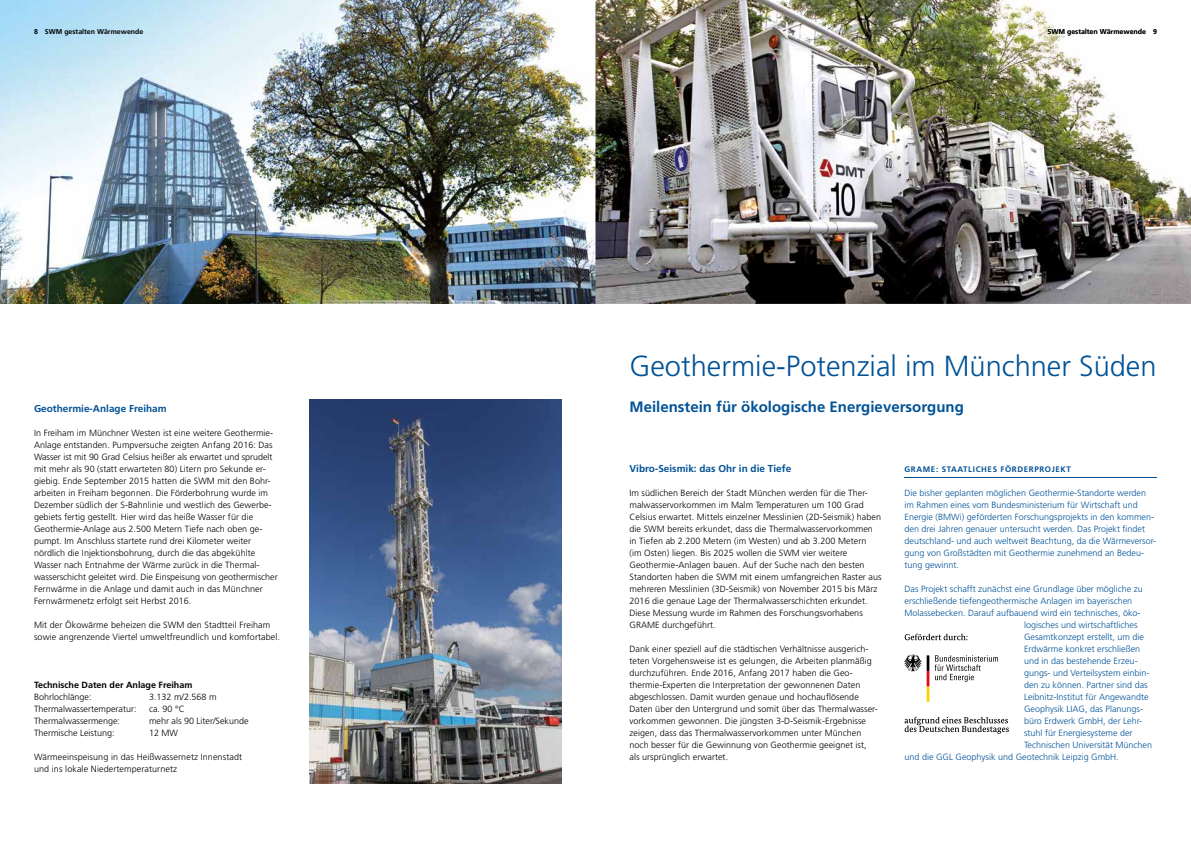
<style>
.page{position:relative;width:1191px;height:842px;background:#fff}
.page>*{position:absolute;margin:0;border:0;box-sizing:border-box;transform-origin:0 0}
.t1{font:300 29px "Frutiger LT";color:#005297}
.t2{font:700 15px "Frutiger LT";color:#005297}
.t3{font:700 10px "Frutiger LT";color:#005297}
.t4{font:300 9px/12px "Frutiger LT";letter-spacing:.005em;color:#000}
.t5{font:300 9px/12px "Frutiger LT";color:#005297}
.t6{font:700 9px "Frutiger LT";color:#000}
.t7{font:700 8px "Frutiger LT";letter-spacing:.075em;color:#005297}
.t8{font:700 7px "Frutiger LT";color:#000}
</style>
<div class="page">
<img style="left:0;top:0;width:1191px;height:304px">
<img style="left:309px;top:400px;width:252px;height:384px">
<hr style="left:904px;top:478px;width:253px;height:1px;background:#005297">
<svg style="left:904px;top:634px;width:104px;height:100px"></svg>
<img style="left:1034px;top:15px;width:136px;height:34px">
<img style="left:1048px;top:29px;width:108px;height:7px">
<p class="t8" style="left:34px;top:27px;width:111px">8 SWM gestalten Wärmewende</p>
<p class="t8" style="left:1047px;top:27px;width:111px">SWM gestalten Wärmewende 9</p>
<h1 class="t1" style="left:629px;top:349px;width:528px">Geothermie-Potenzial im Münchner Süden</h1>
<p class="t3" style="left:34px;top:403px;width:134px">Geothermie-Anlage Freiham</p>
<h2 class="t2" style="left:629px;top:398px;width:336px">Meilenstein für ökologische Energieversorgung</h2>
<p class="t4" style="left:34px;top:427px;width:245px">In Freiham im Münchner Westen ist eine weitere Geothermie-Anlage entstanden. Pumpversuche zeigten Anfang 2016: Das Wasser ist mit 90 Grad Celsius heißer als erwartet und sprudelt mit mehr als 90 (statt erwarteten 80) Litern pro Sekunde er&shy;giebig. Ende September 2015 hatten die SWM mit den Bohr&shy;arbeiten in Freiham begonnen. Die Förderbohrung wurde im Dezember südlich der S-Bahnlinie und westlich des Gewerbe&shy;gebiets fertig gestellt. Hier wird das heiße Wasser für die Geothermie-Anlage aus 2.500 Metern Tiefe nach oben ge&shy;pumpt. Im Anschluss startete rund drei Kilometer weiter nördlich die Injektionsbohrung, durch die das abgekühlte Wasser nach Entnahme der Wärme zurück in die Thermal&shy;wasserschicht geleitet wird. Die Einspeisung von geothermischer Fernwärme in die Anlage und damit auch in das Münchner Fernwärmenetz erfolgt seit Herbst 2016.</p>
<p class="t4" style="left:34px;top:619px;width:247px">Mit der Ökowärme beheizen die SWM den Stadtteil Freiham sowie angrenzende Viertel umweltfreundlich und komfortabel.</p>
<p class="t6" style="left:34px;top:679px;width:160px">Technische Daten der Anlage Freiham</p>
<p class="t4" style="left:34px;top:691px;width:59px">Bohrlochlänge:</p>
<p class="t4" style="left:149px;top:691px;width:69px">3.132 m/2.568 m</p>
<p class="t4" style="left:34px;top:703px;width:104px">Thermalwassertemperatur:</p>
<p class="t4" style="left:149px;top:703px;width:37px">ca. 90 °C</p>
<p class="t4" style="left:34px;top:715px;width:88px">Thermalwassermenge:</p>
<p class="t4" style="left:149px;top:715px;width:101px">mehr als 90 Liter/Sekunde</p>
<p class="t4" style="left:34px;top:727px;width:82px">Thermische Leistung:</p>
<p class="t4" style="left:149px;top:727px;width:31px">12 MW</p>
<p class="t4" style="left:34px;top:751px;width:210px">Wärmeeinspeisung in das Heißwassernetz Innenstadt und ins lokale Niedertemperaturnetz</p>
<p class="t3" style="left:629px;top:463px;width:163px">Vibro-Seismik: das Ohr in die Tiefe</p>
<p class="t4" style="left:629px;top:487px;width:253px">Im südlichen Bereich der Stadt München werden für die Ther&shy;malwasservorkommen im Malm Temperaturen um 100 Grad Celsius erwartet. Mittels einzelner Messlinien (2D-Seismik) haben die SWM bereits erkundet, dass die Thermalwasservorkommen in Tiefen ab 2.200 Metern (im Westen) und ab 3.200 Metern<br>(im Osten) liegen. Bis 2025 wollen die SWM vier weitere Geothermie-Anlagen bauen. Auf der Suche nach den besten Standorten haben die SWM mit einem umfangreichen Raster aus mehreren Messlinien (3D-Seismik) von November 2015 bis März 2016 die genaue Lage der Thermalwasserschichten erkundet.<br>Diese Messung wurde im Rahmen des Forschungsvorhabens GRAME durchgeführt.</p>
<p class="t4" style="left:629px;top:643px;width:250px">Dank einer speziell auf die städtischen Verhältnisse ausgerich&shy;teten Vorgehensweise ist es gelungen, die Arbeiten planmäßig durchzuführen. Ende 2016, Anfang 2017 haben die Geo&shy;thermie-Experten die Interpretation der gewonnenen Daten abgeschlossen. Damit wurden genaue und hochauflösende Daten über den Untergrund und somit über das Thermal wasser&shy;vorkommen gewonnen. Die jüngsten 3-D-Seismik-Ergebnisse zeigen, dass das Thermalwasservorkommen unter München noch besser für die Gewinnung von Geothermie geeignet ist, als ursprünglich erwartet.</p>
<p class="t7" style="left:904px;top:464px;width:168px">GRAME: STAATLICHES FÖRDERPROJEKT</p>
<p class="t5" style="left:904px;top:487px;width:253px">Die bisher geplanten möglichen Geothermie-Standorte werden im Rahmen eines vom Bundesministerium für Wirtschaft und Energie (BMWi) geförderten Forschungsprojekts in den kommen&shy;den drei Jahren genauer untersucht werden. Das Projekt findet deutschland- und auch weltweit Beachtung, da die Wärmeversor&shy;gung von Großstädten mit Geothermie zunehmend an Bedeu&shy;tung gewinnt.</p>
<p class="t5" style="left:904px;top:583px;width:240px">Das Projekt schafft zunächst eine Grundlage über mögliche zu</p>
<p class="t5" style="left:904px;top:595px;width:229px">erschließende tiefengeothermische Anlagen im bayerischen</p>
<p class="t5" style="left:904px;top:607px;width:237px">Molassebecken. Darauf aufbauend wird ein technisches, öko-</p>
<p class="t5" style="left:1024px;top:619px;width:115px">logisches und wirtschaftliches</p>
<p class="t5" style="left:1024px;top:631px;width:121px">Gesamtkonzept erstellt, um die</p>
<p class="t5" style="left:1024px;top:643px;width:118px">Erdwärme konkret erschließen</p>
<p class="t5" style="left:1024px;top:655px;width:115px">und in das bestehende Erzeu-</p>
<p class="t5" style="left:1024px;top:667px;width:127px">gungs- und Verteilsystem einbin-</p>
<p class="t5" style="left:1024px;top:679px;width:125px">den zu können. Partner sind das</p>
<p class="t5" style="left:1024px;top:691px;width:126px">Leibnitz-Institut für Angewandte</p>
<p class="t5" style="left:1024px;top:703px;width:121px">Geophysik LIAG, das Planungs-</p>
<p class="t5" style="left:1024px;top:715px;width:120px">büro Erdwerk GmbH, der Lehr-</p>
<p class="t5" style="left:1024px;top:727px;width:110px">stuhl für Energiesysteme der</p>
<p class="t5" style="left:1024px;top:739px;width:130px">Technischen Universität München</p>
<p class="t5" style="left:904px;top:751px;width:216px">und die GGL Geophysik und Geotechnik Leipzig GmbH.</p>
</div>
